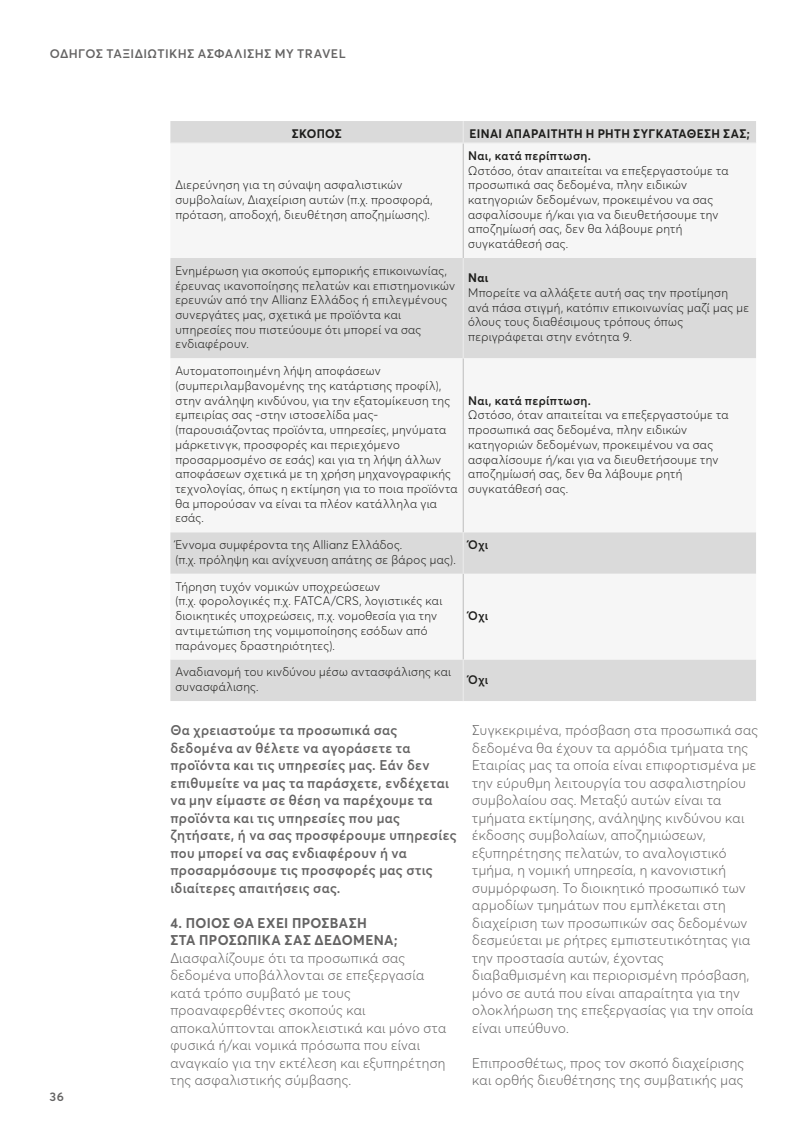
<style>
.page{position:relative;width:809px;height:1141px;background:#fff}
.page>*{position:absolute;margin:0;border:0;box-sizing:border-box;transform-origin:0 0}
.t1{font:300 14px/17.5px "Averta";letter-spacing:.025em;color:#646363;scale:.96 1}
.t2{font:600 14px/17.5px "Averta";letter-spacing:.025em;color:#646363;scale:.96 1}
.t3{font:700 14px/17.5px "Averta";letter-spacing:.025em;color:#646363;scale:.96 1}
.t4{font:300 12.25px/14.7px "Averta";letter-spacing:.03em;color:#1d1d1b;scale:.96 1}
.t5{font:600 12.25px "Averta";letter-spacing:.03em;color:#1d1d1b;scale:.96 1}
.t6{font:700 12.25px "Averta";letter-spacing:.03em;color:#1d1d1b;scale:.96 1}
.t7{font:600 12.25px "Averta";letter-spacing:.03em;color:#646363}
</style>
<div class="page">
<div style="left:170px;top:121px;width:586px;height:580px;background:#dadada"></div>
<svg style="left:170px;top:144px;width:586px;height:515px;fill:#f6f6f6"></svg>
<hr style="left:463px;top:143px;width:1px;height:115px;background:#bcbcbc">
<hr style="left:463px;top:358px;width:1px;height:174px;background:#bcbcbc">
<hr style="left:463px;top:574px;width:1px;height:85px;background:#bcbcbc">
<hr style="left:170px;top:143px;width:293px;height:1px;background:#ededed">
<svg style="left:463px;top:121px;width:1px;height:22px"></svg>
<hr style="left:463px;top:143px;width:293px;height:1px;background:#ededed">
<hr style="left:463px;top:258px;width:1px;height:100px;background:#ededed">
<hr style="left:463px;top:532px;width:1px;height:42px;background:#ededed">
<hr style="left:463px;top:659px;width:1px;height:42px;background:#ededed">
<p class="t7" style="left:50px;top:45px;width:297px">ΟΔΗΓΌΣ ΤΑΞΙΔΙΩΤΙΚΉΣ ΑΣΦΆΛΙΣΗΣ MY TRAVEL</p>
<p class="t6" style="left:292px;top:125px;width:54px">ΣΚΟΠΌΣ</p>
<p class="t6" style="left:469px;top:125px;width:293px">ΕΊ ΝΑΙ ΑΠΑΡΑΊΤΗΤΗ Η ΡΗΤΉ ΣΥΓΚΑΤΆΘΕΣΉ ΣΑΣ;</p>
<p class="t4" style="left:175px;top:177px;width:270px">Διερεύνηση για τη σύναψη ασφαλιστικών συμβολαίων, Διαχείριση αυτών (π.χ. προσφορά, πρόταση, αποδοχή, διευθέτηση αποζημίωσης).</p>
<p class="t5" style="left:468px;top:147px;width:129px">Ναι, κατά περίπτωση.</p>
<p class="t4" style="left:468px;top:162px;width:273px">Ωστόσο, όταν απαιτείται να επεξεργαστούμε τα προσωπικά σας δεδομένα, πλην ειδικών κατηγοριών δεδομένων, προκειμένου να σας ασφαλίσουμε ή/και για να διευθετήσουμε την αποζημίωσή σας, δεν θα λάβουμε ρητή συγκατάθεσή σας.</p>
<p class="t4" style="left:175px;top:263px;width:293px">Ενημέρωση για σκοπούς εμπορικής επικοινωνίας, έρευνας ικανοποίησης πελατών και επιστημονικών ερευνών από την Allianz Ελλάδος ή επιλεγμένους συνεργάτες μας, σχετικά με προϊόντα και υπηρεσίες που πιστεύουμε ότι μπορεί να σας ενδιαφέρουν.</p>
<p class="t6" style="left:468px;top:269px;width:22px">Ναι</p>
<p class="t4" style="left:468px;top:285px;width:294px">Μπορείτε να αλλάξετε αυτή σας την προτίμηση ανά πάσα στιγμή, κατόπιν επικοινωνίας μαζί μας με όλους τους διαθέσιμους τρόπους όπως περιγράφεται στην ενότητα 9.</p>
<p class="t4" style="left:175px;top:363px;width:295px">Αυτοματοποιημένη λήψη αποφάσεων (συμπεριλαμβανομένης της κατάρτισης προφίλ), στην ανάληψη κινδύνου, για την εξατομίκευση της εμπειρίας σας -στην ιστοσελίδα μας-(παρουσιάζοντας προϊόντα, υπηρεσίες, μηνύματα μάρκετινγκ, προσφορές και περιεχόμενο προσαρμοσμένο σε εσάς) και για τη λήψη άλλων αποφάσεων σχετικά με τη χρήση μηχανογραφικής τεχνολογίας, όπως η εκτίμηση για το ποια προϊόντα θα μπορούσαν να είναι τα πλέον κατάλληλα για εσάς.</p>
<p class="t5" style="left:468px;top:392px;width:129px">Ναι, κατά περίπτωση.</p>
<p class="t4" style="left:468px;top:407px;width:273px">Ωστόσο, όταν απαιτείται να επεξεργαστούμε τα προσωπικά σας δεδομένα, πλην ειδικών κατηγοριών δεδομένων, προκειμένου να σας ασφαλίσουμε ή/και για να διευθετήσουμε την αποζημίωσή σας, δεν θα λάβουμε ρητή συγκατάθεσή σας.</p>
<p class="t4" style="left:175px;top:537px;width:294px">Έννομα συμφέροντα της Allianz Ελλάδος.<br>(π.χ. πρόληψη και ανίχνευση απάτης σε βάρος μας).</p>
<p class="t5" style="left:468px;top:536px;width:22px">Όχι</p>
<p class="t4" style="left:175px;top:579px;width:280px">Τήρηση τυχόν νομικών υποχρεώσεων<br>(π.χ. φορολογικές π.χ. FATCA/CRS, λογιστικές και διοικητικές υποχρεώσεις, π.χ. νομοθεσία για την αντιμετώπιση της νομιμοποίησης εσόδων από παράνομες δραστηριότητες).</p>
<p class="t5" style="left:468px;top:607px;width:22px">Όχι</p>
<p class="t4" style="left:175px;top:664px;width:289px">Αναδιανομή του κινδύνου μέσω αντασφάλισης και συνασφάλισης.</p>
<p class="t5" style="left:468px;top:671px;width:22px">Όχι</p>
<p class="t7" style="left:50px;top:1088px;width:16px">36</p>
<p class="t2" style="left:170px;top:721px;width:300px">Θα χρειαστούμε τα προσωπικά σας δεδομένα αν θέλετε να αγοράσετε τα προϊόντα και τις υπηρεσίες μας. Εάν δεν επιθυμείτε να μας τα παράσχετε, ενδέχεται να μην είμαστε σε θέση να παρέχουμε τα προϊόντα και τις υπηρεσίες που μας ζητήσατε, ή να σας προσφέρουμε υπηρεσίες που μπορεί να σας ενδιαφέρουν ή να προσαρμόσουμε τις προσφορές μας στις ιδιαίτερες απαιτήσεις σας.</p>
<p class="t3" style="left:170px;top:913px;width:238px">4. ΠΟΙΟΣ ΘΑ ΈΧΕΙ ΠΡΌΣΒΑΣΗ<br>ΣΤΑ ΠΡΟΣΩΠΙΚΆ ΣΑΣ ΔΕΔΟΜΈΝΑ;</p>
<p class="t1" style="left:170px;top:948px;width:289px">Διασφαλίζουμε ότι τα προσωπικά σας δεδομένα υποβάλλονται σε επεξεργασία κατά τρόπο συμβατό με τους προαναφερθέντες σκοπούς και αποκαλύπτονται αποκλειστικά και μόνο στα φυσικά ή/και νομικά πρόσωπα που είναι αναγκαίο για την εκτέλεση και εξυπηρέτηση της ασφαλιστικής σύμβασης.</p>
<p class="t1" style="left:472px;top:721px;width:299px">Συγκεκριμένα, πρόσβαση στα προσωπικά σας δεδομένα θα έχουν τα αρμόδια τμήματα της Εταιρίας μας τα οποία είναι επιφορτισμένα με την εύρυθμη λειτουργία του ασφαλιστηρίου συμβολαίου σας. Μεταξύ αυτών είναι τα τμήματα εκτίμησης, ανάληψης κινδύνου και έκδοσης συμβολαίων, αποζημιώσεων, εξυπηρέτησης πελατών, το αναλογιστικό τμήμα, η νομική υπηρεσία, η κανονιστική συμμόρφωση. Το διοικητικό προσωπικό των αρμοδίων τμημάτων που εμπλέκεται στη διαχείριση των προσωπικών σας δεδομένων δεσμεύεται με ρήτρες εμπιστευτικότητας για την προστασία αυτών, έχοντας διαβαθμισμένη και περιορισμένη πρόσβαση, μόνο σε αυτά που είναι απαραίτητα για την ολοκλήρωση της επεξεργασίας για την οποία είναι υπεύθυνο.</p>
<p class="t1" style="left:472px;top:1053px;width:285px">Επιπροσθέτως, προς τον σκοπό διαχείρισης και ορθής διευθέτησης της συμβατικής μας</p>
</div>
